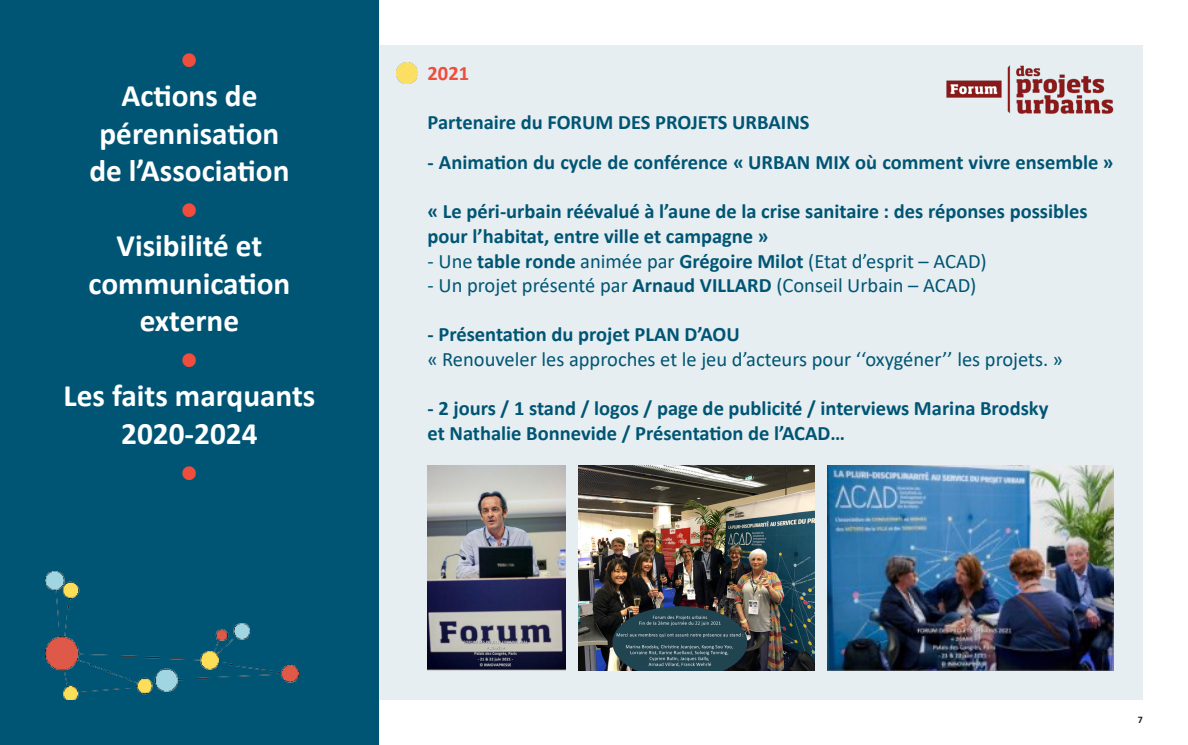
<style>
.page{position:relative;width:1188px;height:745px;background:#fff}
.page>*{position:absolute;margin:0;border:0;box-sizing:border-box;transform-origin:0 0}
.t1{font:700 31.25px/37.5px "Calibri";color:#fff;text-align:center}
.t2{font:31.25px "Calibri";color:#ef4d3d}
.t3{font:700 20.5px/24.6px "Calibri";color:#005574}
.t4{font:20.5px "Calibri";color:#005574}
.t5{font:700 20.5px "Calibri";color:#ef4d3d}
.t6{font:700 10px "Calibri";color:#231f20}
.s1{font-weight:400;color:#ef4d3d}
.s2{font-weight:700}
</style>
<div class="page">
<div style="left:0;top:0;width:379px;height:744px;background:#005574"></div>
<img style="left:45px;top:570px;width:254px;height:129px">
<div style="left:379px;top:45px;width:763px;height:654px;background:#e6eef1"></div>
<img style="left:578px;top:465px;width:236px;height:205px">
<img style="left:827px;top:465px;width:286px;height:205px">
<img style="left:396px;top:63px;width:21px;height:20px">
<img style="left:946px;top:65px;width:167px;height:49px">
<img style="left:427px;top:465px;width:138px;height:205px">
<p class="t1" style="left:89px;top:39px;width:202px"><span class="s1">●<br></span>Actions de pérennisation de l’Association</p>
<p class="t2" style="left:180px;top:186px;width:20px">●</p>
<p class="t1" style="left:88px;top:226px;width:203px">Visibilité et communication externe</p>
<p class="t2" style="left:180px;top:336px;width:20px">●</p>
<p class="t1" style="left:63px;top:376px;width:253px">Les faits marquants</p>
<p class="t1" style="left:121px;top:414px;width:138px">2020-2024</p>
<p class="t2" style="left:180px;top:449px;width:20px">●</p>
<p class="t5" style="left:427px;top:59px;width:43px">2021</p>
<p class="t3" style="left:427px;top:110px;width:383px">Partenaire du FORUM DES PROJETS URBAINS</p>
<p class="t3" style="left:427px;top:150px;width:687px">- Animation du cycle de conférence « URBAN MIX où comment vivre ensemble »</p>
<p class="t3" style="left:427px;top:199px;width:661px">« Le péri-urbain réévalué à l’aune de la crise sanitaire : des réponses possibles pour l’habitat, entre ville et campagne »</p>
<p class="t4" style="left:427px;top:246px;width:560px">- Une <span class="s2">table ronde</span> animée par <span class="s2">Grégoire Milot</span> (Etat d’esprit – ACAD)</p>
<p class="t4" style="left:427px;top:271px;width:550px">- Un projet présenté par <span class="s2">Arnaud VILLARD</span> (Conseil Urbain – ACAD)</p>
<p class="t3" style="left:427px;top:322px;width:314px">- Présentation du projet PLAN D’AOU</p>
<p class="t4" style="left:427px;top:345px;width:636px">« Renouveler les approches et le jeu d’acteurs pour ‘‘oxygéner’’ les projets. »</p>
<p class="t3" style="left:427px;top:395px;width:622px">- 2 jours / 1 stand / logos / page de publicité / interviews Marina Brodsky et Nathalie Bonnevide / Présentation de l’ACAD…</p>
<p class="t6" style="left:1137px;top:711px;width:7px">7</p>
</div>
